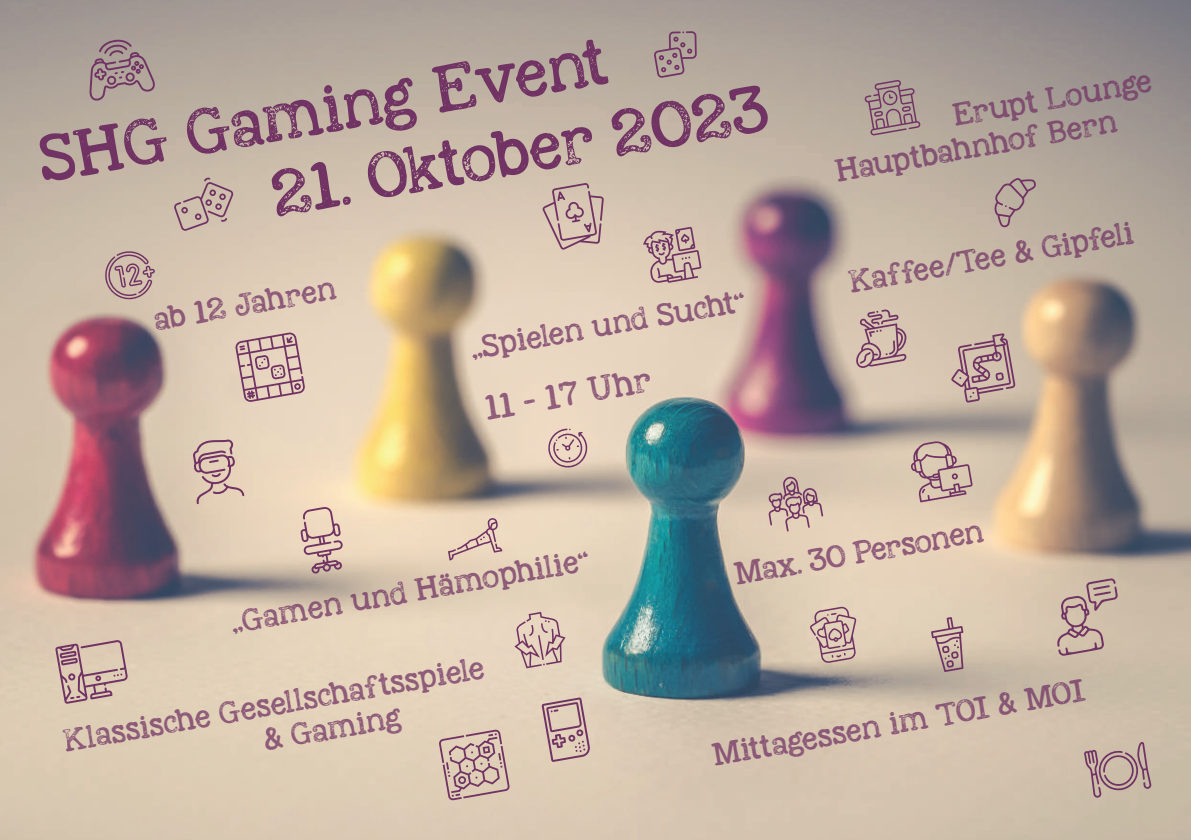
<style>
.page{position:relative;width:1191px;height:840px;background:#fff}
.page>*{position:absolute;margin:0;border:0;box-sizing:border-box;transform-origin:0 0}
.t1{font:50px "KG Holocene";color:#713363}
.t2{font:26px "KG Holocene";color:rgb(113 51 99/.75)}
.t3{font:24px/34px "KG Holocene";color:rgb(113 51 99/.75)}
</style>
<div class="page">
<img style="left:0;top:0;width:1191px;height:839px">
<svg style="left:864px;top:80px;width:56px;height:55px;background:#a48c8e"></svg>
<svg style="left:768px;top:476px;width:55px;height:55px;background:#c3a7a1"></svg>
<svg style="left:1056px;top:578px;width:61px;height:77px;background:#c0a79d"></svg>
<svg style="left:439px;top:729px;width:71px;height:71px;background:#c7aca4"></svg>
<svg style="left:951px;top:333px;width:64px;height:69px;background:#b99d9a"></svg>
<svg style="left:55px;top:639px;width:73px;height:64px;background:#c5a9a2"></svg>
<svg style="left:541px;top:697px;width:49px;height:64px;background:#c6aaa4"></svg>
<svg style="left:174px;top:177px;width:59px;height:54px;background:#bfa8a0"></svg>
<svg style="left:542px;top:183px;width:61px;height:67px;background:#c5aba5"></svg>
<svg style="left:89px;top:40px;width:66px;height:61px;background:#a28c8e"></svg>
<svg style="left:654px;top:31px;width:42px;height:47px;background:#a48d8f"></svg>
<svg style="left:911px;top:441px;width:61px;height:61px;background:#c3a8a0"></svg>
<svg style="left:235px;top:332px;width:70px;height:70px;background:#c8aaa7"></svg>
<svg style="left:193px;top:439px;width:51px;height:65px;background:#cdb1a7"></svg>
<svg style="left:810px;top:606px;width:46px;height:56px;background:#c4a8a2"></svg>
<svg style="left:931px;top:616px;width:32px;height:55px;background:#bb9f9b"></svg>
<svg style="left:1084px;top:741px;width:67px;height:57px;background:#b9a19a"></svg>
<svg style="left:993px;top:178px;width:43px;height:49px;background:#b09b96"></svg>
<svg style="left:855px;top:309px;width:52px;height:59px;background:#bea19e"></svg>
<svg style="left:300px;top:506px;width:45px;height:67px;background:#cfb2a8"></svg>
<svg style="left:643px;top:227px;width:58px;height:56px;background:#bea09e"></svg>
<svg style="left:514px;top:611px;width:51px;height:57px;background:#d0b5ad"></svg>
<svg style="left:448px;top:516px;width:54px;height:44px;background:#dcc2b2"></svg>
<svg style="left:547px;top:428px;width:41px;height:40px;background:#d2b5ad"></svg>
<svg style="left:104px;top:248px;width:51px;height:55px;background:#bda39d"></svg>
<h1 class="t1" style="left:32px;top:125px;width:577px;rotate:-10deg">SHG Gaming Event</h1>
<h1 class="t1" style="left:266px;top:159px;width:505px;rotate:-10deg">21. Oktober 2023</h1>
<p class="t3" style="left:151px;top:303px;width:186px;rotate:-10deg">ab 12 Jahren</p>
<p class="t3" style="left:467px;top:332px;width:281px;rotate:-10deg">„Spielen und Sucht“</p>
<p class="t2" style="left:482px;top:389px;width:169px;rotate:-10deg">11 – 17 Uhr</p>
<p class="t3" style="left:826px;top:121px;width:328px;text-indent:125px;rotate:-10deg">Erupt Lounge<br>Hauptbahnhof Bern</p>
<p class="t3" style="left:846px;top:265px;width:290px;rotate:-10deg">Kaffee/Tee &amp; Gipfeli</p>
<p class="t3" style="left:228px;top:605px;width:365px;rotate:-10deg">„Gamen und Hämophilie“</p>
<p class="t3" style="left:255px;top:689px;width:231px;text-indent:-197px;rotate:-10deg">Klassische Gesellschaftsspiele &amp; Gaming</p>
<p class="t3" style="left:731px;top:557px;width:254px;rotate:-10deg">Max. 30 Personen</p>
<p class="t3" style="left:709px;top:738px;width:379px;rotate:-10deg">Mittagessen im TOI &amp; MOI</p>
</div>
